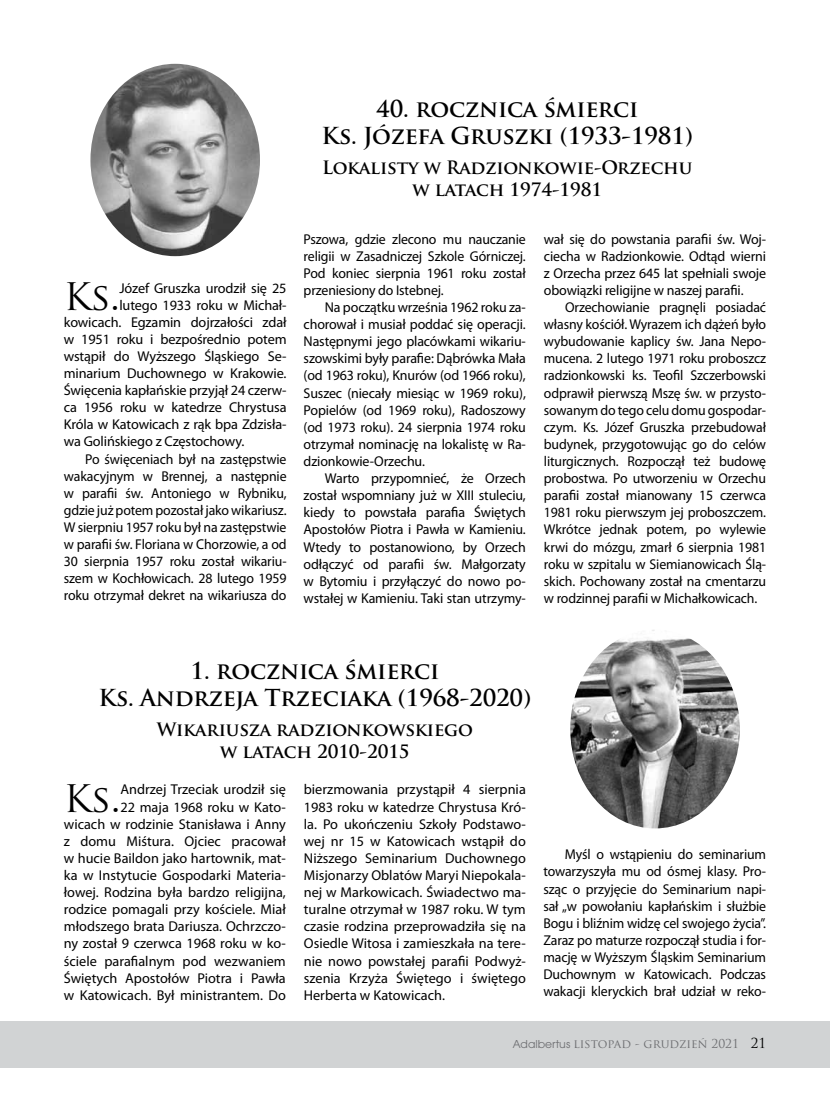
<style>
.page{position:relative;width:830px;height:1106px;background:#fff}
.page>*{position:absolute;margin:0;border:0;box-sizing:border-box;transform-origin:0 0}
.t1{font:36.9px "Trajan Pro";color:#000}
.t2{font:700 22.8px/27.3px "Trajan Pro";letter-spacing:-.01em;color:#000;text-align:center}
.t3{font:700 18px/21.6px "Trajan Pro";letter-spacing:-.01em;color:#000;text-align:center}
.t4{font:14.25px/17.1px "Myriad Pro";letter-spacing:-.01em;color:#000;text-align:justify}
.t5{font:12px "Trajan Pro";color:#6d6e71}
.s1{font-family:"Avant Gar Got Itc TEE"}
.s2{font-size:13.5px;color:#000}
</style>
<div class="page">
<div style="left:0;top:1020px;width:829px;height:47px;background:#d1d3d4"></div>
<img style="left:90px;top:64px;width:170px;height:192px">
<img style="left:570px;top:630px;width:169px;height:198px">
<h1 class="t1" style="left:64px;top:273px;width:57px">Ks.</h1>
<p class="t4" style="left:119px;top:279px;width:168px">Józef Gruszka urodził się 25</p>
<p class="t4" style="left:119px;top:296px;width:169px">lutego 1933 roku w Michał-</p>
<p class="t4" style="left:64px;top:313px;width:224px">kowicach. Egzamin dojrzałości zdał</p>
<p class="t4" style="left:64px;top:330px;width:224px">w 1951 roku i bezpośrednio potem</p>
<p class="t4" style="left:64px;top:347px;width:224px">wstąpił do Wyższego Śląskiego Se-</p>
<p class="t4" style="left:64px;top:364px;width:224px">minarium Duchownego w Krakowie.</p>
<p class="t4" style="left:64px;top:381px;width:224px">Święcenia kapłańskie przyjął 24 czerw-</p>
<p class="t4" style="left:64px;top:399px;width:224px">ca 1956 roku w katedrze Chrystusa</p>
<p class="t4" style="left:64px;top:416px;width:224px">Króla w Katowicach z rąk bpa Zdzisła-</p>
<p class="t4" style="left:64px;top:433px;width:182px">wa Golińskiego z Częstochowy.</p>
<p class="t4" style="left:85px;top:450px;width:203px">Po święceniach był na zastępstwie</p>
<p class="t4" style="left:64px;top:467px;width:224px">wakacyjnym w Brennej, a następnie</p>
<p class="t4" style="left:64px;top:484px;width:224px">w parafii św. Antoniego w Rybniku,</p>
<p class="t4" style="left:64px;top:501px;width:224px">gdzie już potem pozostał jako wikariusz.</p>
<p class="t4" style="left:64px;top:518px;width:224px">W sierpniu 1957 roku był na zastępstwie</p>
<p class="t4" style="left:64px;top:535px;width:224px">w parafii św. Floriana w Chorzowie, a od</p>
<p class="t4" style="left:64px;top:552px;width:224px">30 sierpnia 1957 roku został wikariu-</p>
<p class="t4" style="left:64px;top:570px;width:224px">szem w Kochłowicach. 28 lutego 1959</p>
<p class="t4" style="left:64px;top:587px;width:224px">roku otrzymał dekret na wikariusza do</p>
<h2 class="t2" style="left:321px;top:95px;width:373px">40. rocznica śmierci<br>Ks. Józefa Gruszki (1933-1981)</h2>
<p class="t3" style="left:322px;top:157px;width:371px">Lokalisty w Radzionkowie-Orzechu w latach 1974-1981</p>
<p class="t4" style="left:303px;top:230px;width:224px">Pszowa, gdzie zlecono mu nauczanie religii w Zasadniczej Szkole Górniczej.<br>Pod koniec sierpnia 1961 roku został przeniesiony do Istebnej.</p>
<p class="t4" style="left:303px;top:298px;width:224px;text-indent:21px">Na początku września 1962 roku za&shy;chorował i musiał poddać się operacji.<br>Następnymi jego placówkami wikariu&shy;szowskimi były parafie: Dąbrówka Mała (od 1963 roku), Knurów (od 1966 roku), Suszec (niecały miesiąc w 1969 roku), Popielów (od 1969 roku), Radoszowy (od 1973 roku). 24 sierpnia 1974 roku otrzymał nominację na lokalistę w Ra&shy;dzionkowie-Orzechu.</p>
<p class="t4" style="left:303px;top:469px;width:224px;text-indent:21px">Warto przypomnieć, że Orzech został wspomniany już w XIII stuleciu, kiedy to powstała parafia Świętych Apostołów Piotra i Pawła w Kamieniu.<br>Wtedy to postanowiono, by Orzech odłączyć od parafii św. Małgorzaty w Bytomiu i przyłączyć do nowo po&shy;wstałej w Kamieniu. Taki stan utrzymy-</p>
<p class="t4" style="left:543px;top:230px;width:224px">wał się do powstania parafii św. Woj&shy;ciecha w Radzionkowie. Odtąd wierni z Orzecha przez 645 lat spełniali swoje obowiązki religijne w naszej parafii.</p>
<p class="t4" style="left:543px;top:298px;width:224px;text-indent:21px">Orzechowianie pragnęli posiadać własny kościół. Wyrazem ich dążeń było wybudowanie kaplicy św. Jana Nepo&shy;mucena. 2 lutego 1971 roku proboszcz radzionkowski ks. Teofil Szczerbowski odprawił pierwszą Mszę św. w przysto&shy;sowanym do tego celu domu gospodar&shy;czym. Ks. Józef Gruszka przebudował budynek, przygotowując go do celów liturgicznych. Rozpoczął też budowę probostwa. Po utworzeniu w Orzechu parafii został mianowany 15 czerwca 1981 roku pierwszym jej proboszczem.<br>Wkrótce jednak potem, po wylewie krwi do mózgu, zmarł 6 sierpnia 1981 roku w szpitalu w Siemianowicach Ślą&shy;skich. Pochowany został na cmentarzu w rodzinnej parafii w Michałkowicach.</p>
<h2 class="t2" style="left:99px;top:657px;width:434px">1. rocznica śmierci<br>Ks. Andrzeja Trzeciaka (1968-2020)</h2>
<p class="t3" style="left:157px;top:719px;width:318px">Wikariusza radzionkowskiego w latach 2010-2015</p>
<h1 class="t1" style="left:64px;top:774px;width:58px">Ks.</h1>
<p class="t4" style="left:64px;top:781px;width:223px;text-align:right">Andrzej Trzeciak urodził się<br>22 maja 1968 roku w Kato-<br>wicach w rodzinie Stanisława i Anny z domu Miśtura. Ojciec pracował w hucie Baildon jako hartownik, mat&shy;ka w Instytucie Gospodarki Materia&shy;łowej. Rodzina była bardzo religijna, rodzice pomagali przy kościele. Miał młodszego brata Dariusza. Ochrzczo&shy;ny został 9 czerwca 1968 roku w ko&shy;ściele parafialnym pod wezwaniem Świętych Apostołów Piotra i Pawła w Katowicach. Był ministrantem. Do</p>
<p class="t4" style="left:304px;top:781px;width:223px">bierzmowania przystąpił 4 sierpnia 1983 roku w katedrze Chrystusa Kró&shy;la. Po ukończeniu Szkoły Podstawo&shy;wej nr 15 w Katowicach wstąpił do Niższego Seminarium Duchownego Misjonarzy Oblatów Maryi Niepokala&shy;nej w Markowicach. Świadectwo ma&shy;turalne otrzymał w 1987 roku. W tym czasie rodzina przeprowadziła się na Osiedle Witosa i zamieszkała na tere&shy;nie nowo powstałej parafii Podwyż&shy;szenia Krzyża Świętego i świętego Herberta w Katowicach.</p>
<p class="t4" style="left:543px;top:845px;width:224px;text-indent:21px">Myśl o wstąpieniu do seminarium towarzyszyła mu od ósmej klasy. Pro&shy;sząc o przyjęcie do Seminarium napi&shy;sał „w powołaniu kapłańskim i służbie Bogu i bliźnim widzę cel swojego życia”.<br>Zaraz po maturze rozpoczął studia i for&shy;mację w Wyższym Śląskim Seminarium Duchownym w Katowicach. Podczas wakacji kleryckich brał udział w reko-</p>
<p class="t5" style="left:512px;top:1035px;width:254px"><span class="s1">Adalbertus</span> listopad - grudzień 2021 <span class="s2">21</span></p>
</div>
